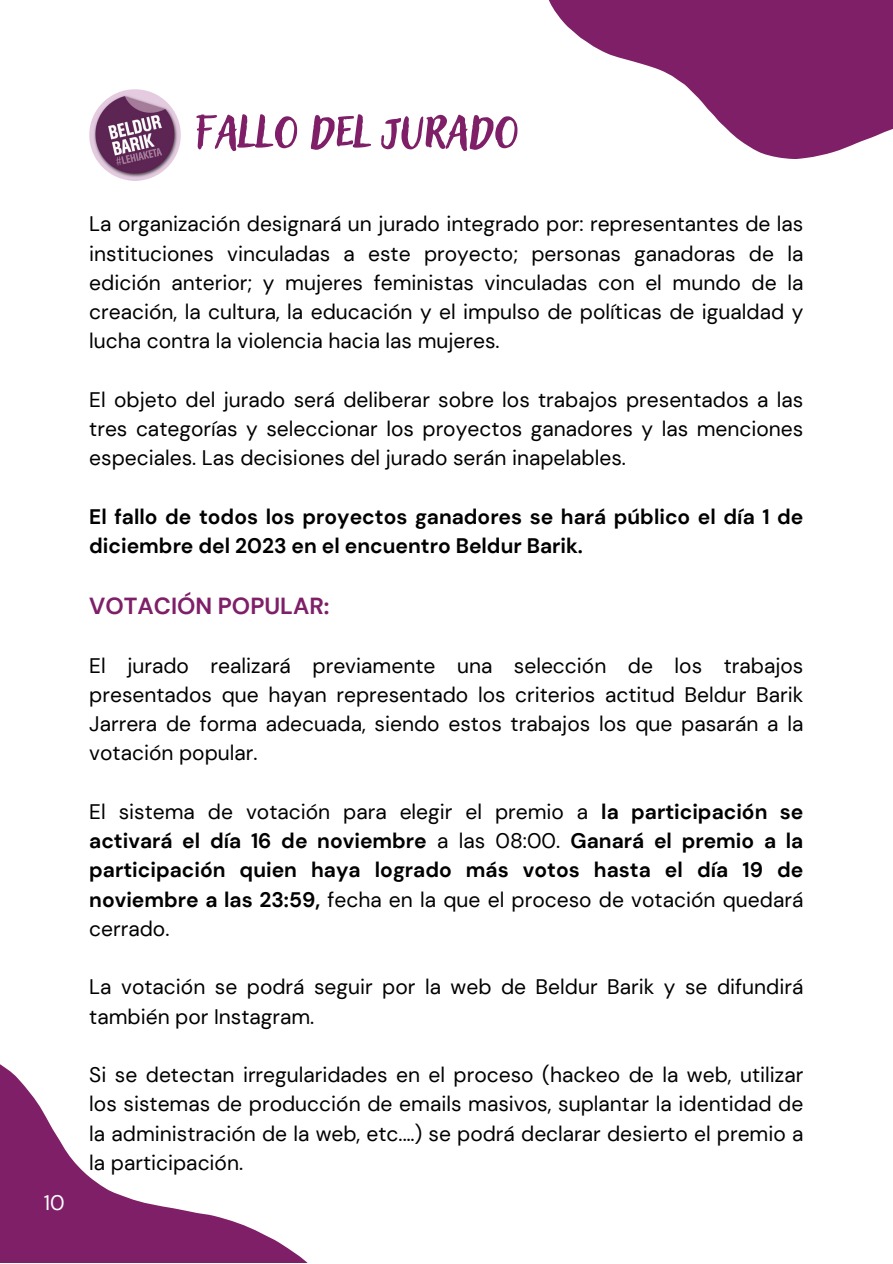
<style>
.page{position:relative;width:893px;height:1264px;background:#fff}
.page>*{position:absolute;margin:0;border:0;box-sizing:border-box;transform-origin:0 0}
.t1{font:60px "Adlery Pro Blockletter";color:#7e1f68}
.t2{font:700 23.25px "DM Sans";color:#7e1f68}
.t3{font:21px/29.2px "DM Sans";color:#000;text-align:justify}
.t4{font:700 21px/29.2px "DM Sans";color:#000}
.t5{font:21px "DM Sans";color:#fff}
.s1{font-weight:400}
</style>
<div class="page">
<svg style="left:0;top:1064px;width:307px;height:198px"></svg>
<svg style="left:549px;top:0;width:343px;height:159px;fill:#7e1f68"></svg>
<img style="left:89px;top:89px;width:92px;height:92px;border-radius:50%">
<p class="t1" style="left:195px;top:90px;width:325px">Fallo del jurado</p>
<p class="t5" style="left:44px;top:1188px;width:22px">10</p>
<p class="t3" style="left:89px;top:209px;width:715px">La organización designará un jurado integrado por: representantes de las instituciones vinculadas a este proyecto; personas ganadoras de la edición anterior; y mujeres feministas vinculadas con el mundo de la creación, la cultura, la educación y el impulso de políticas de igualdad y lucha contra la violencia hacia las mujeres.</p>
<p class="t3" style="left:89px;top:385px;width:715px">El objeto del jurado será deliberar sobre los trabajos presentados a las tres categorías y seleccionar los proyectos ganadores y las menciones especiales. Las decisiones del jurado serán inapelables.</p>
<p class="t4" style="left:89px;top:502px;width:715px">El fallo de todos los proyectos ganadores se hará público el día 1 de diciembre del 2023 en el encuentro Beldur Barik.</p>
<p class="t2" style="left:89px;top:590px;width:242px">VOTACIÓN POPULAR:</p>
<p class="t3" style="left:89px;top:651px;width:715px">El jurado realizará previamente una selección de los trabajos presentados que hayan representado los criterios actitud Beldur Barik Jarrera de forma adecuada, siendo estos trabajos los que pasarán a la votación popular.</p>
<p class="t4" style="left:89px;top:797px;width:715px;text-align:justify"><span class="s1">El sistema de votación para elegir el premio a</span> la participación se activará el día 16 de noviembre <span class="s1">a las 08:00.</span> Ganará el premio a la participación quien haya logrado más votos hasta el día 19 de noviembre a las 23:59, <span class="s1">fecha en la que el proceso de votación quedará cerrado.</span></p>
<p class="t3" style="left:89px;top:972px;width:715px">La votación se podrá seguir por la web de Beldur Barik y se difundirá también por Instagram.</p>
<p class="t3" style="left:89px;top:1060px;width:715px">Si se detectan irregularidades en el proceso (hackeo de la web, utilizar los sistemas de producción de emails masivos, suplantar la identidad de la administración de la web, etc.…) se podrá declarar desierto el premio a la participación.</p>
</div>
